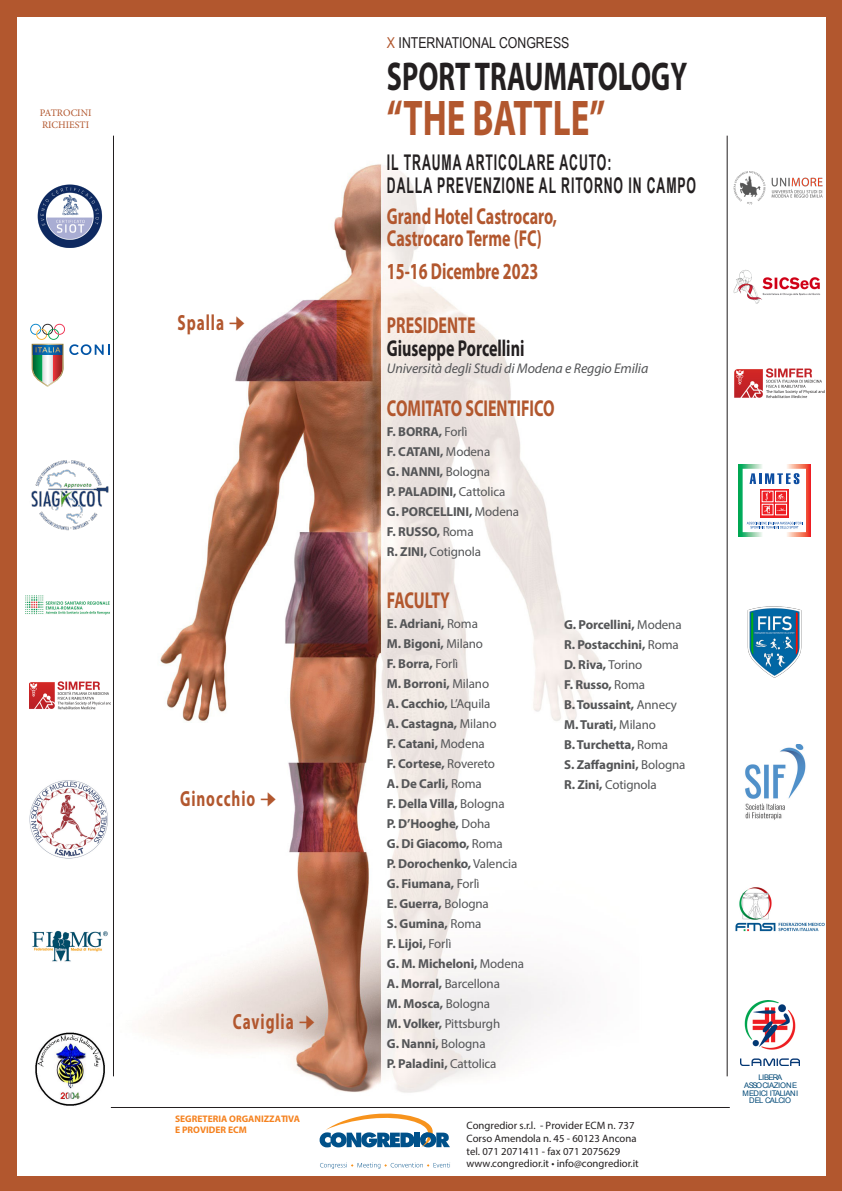
<style>
.page{position:relative;width:842px;height:1191px;background:#fff}
.page>*{position:absolute;margin:0;border:0;box-sizing:border-box;transform-origin:0 0}
.t1{font:700 50.4px "Myriad Pro";color:#b2572e;scale:.69 1}
.t2{font:700 40.3px "Myriad Pro";color:#231f20;scale:.69 1}
.t3{font:700 23px "Myriad Pro";color:#b2572e;scale:.69 1}
.t4{font:700 23px "Myriad Pro";color:#231f20;scale:.69 1}
.t5{font:700 22px "Myriad Pro";letter-spacing:.06em;color:#b2572e;scale:.69 1}
.t6{font:700 21.6px "Arial Narrow";letter-spacing:.06em;color:#231f20;scale:.69 1}
.t7{font:15px "Arial Narrow";color:#231f20}
.t8{font:italic 14px "Myriad Pro";letter-spacing:-.01em;color:#545557}
.t9{font:700 13px "Myriad Pro";letter-spacing:-.01em;color:#545557}
.t10{font:13px "Myriad Pro";letter-spacing:-.01em;color:#545557}
.t11{font:10.7px/12.9px "Myriad Pro";color:#231f20}
.t12{font:10px "Minion Pro";color:#b2572e}
.t13{font:700 9.5px/11.4px "Myriad Pro";color:#f58220}
.t14{font:7.7px/7.7px "Arial";letter-spacing:-.05em;color:#004876;text-align:center}
.s1{color:#b2572e}
.s2{font-family:"Minion Pro";font-weight:400;font-size:26px}
.s3{font-weight:400}
.s4{font-weight:700}
</style>
<div class="page">
<img style="left:58px;top:164px;width:541px;height:929px">
<img style="left:37px;top:178px;width:72px;height:75px">
<hr style="left:113px;top:136px;width:1px;height:940px;background:#231f20">
<div style="left:0;top:0;width:17px;height:1190px;background:#b2572e"></div>
<div style="left:0;top:0;width:842px;height:16px;background:#b2572e"></div>
<div style="left:0;top:1176px;width:842px;height:15px;background:#b2572e"></div>
<div style="left:827px;top:0;width:15px;height:1190px;background:#b2572e"></div>
<svg style="left:320px;top:1113px;width:130px;height:34px"></svg>
<svg style="left:320px;top:1162px;width:130px;height:6px"></svg>
<hr style="left:111px;top:1107px;width:619px;height:1px;background:#231f20">
<hr style="left:727px;top:136px;width:1px;height:940px;background:#231f20">
<img style="left:30px;top:681px;width:81px;height:29px">
<img style="left:745px;top:744px;width:61px;height:76px">
<img style="left:31px;top:460px;width:80px;height:70px">
<img style="left:35px;top:1031px;width:74px;height:75px">
<img style="left:734px;top:270px;width:87px;height:33px">
<svg style="left:739px;top:464px;width:71px;height:72px"></svg>
<div style="left:743px;top:469px;width:62px;height:62px;background:#fff"></div>
<svg style="left:747px;top:522px;width:56px;height:6px"></svg>
<svg style="left:760px;top:489px;width:29px;height:28px"></svg>
<svg style="left:762px;top:491px;width:25px;height:24px"></svg>
<svg style="left:749px;top:473px;width:50px;height:11px"></svg>
<img style="left:747px;top:606px;width:55px;height:72px">
<svg style="left:30px;top:324px;width:80px;height:63px"></svg>
<img style="left:32px;top:925px;width:79px;height:41px">
<img style="left:26px;top:595px;width:85px;height:19px">
<img style="left:735px;top:887px;width:89px;height:45px">
<img style="left:30px;top:776px;width:81px;height:84px">
<img style="left:741px;top:1000px;width:59px;height:65px">
<img style="left:734px;top:368px;width:91px;height:31px">
<img style="left:733px;top:172px;width:90px;height:32px">
<p class="t12" style="left:40px;top:106px;width:53px">PATROCINI</p>
<p class="t12" style="left:42px;top:118px;width:49px">RICHIESTI</p>
<p class="t7" style="left:387px;top:31px;width:184px"><span class="s1">X</span> INTERNATIONAL CONGRESS</p>
<p class="t2" style="left:387px;top:50px;width:437px">SPORT TRAUMATOLOGY</p>
<p class="t1" style="left:387px;top:85px;width:318px">“THE BATTLE”</p>
<p class="t6" style="left:387px;top:146px;width:327px">IL TRAUMA ARTICOLARE ACUTO:</p>
<p class="t6" style="left:387px;top:169px;width:450px">DALLA PREVENZIONE AL RITORNO IN CAMPO</p>
<p class="t5" style="left:178px;top:308px;width:100px">Spalla <span class="s2">→</span></p>
<p class="t5" style="left:180px;top:784px;width:141px">Ginocchio <span class="s2">→</span></p>
<p class="t5" style="left:233px;top:1006px;width:120px">Caviglia <span class="s2">→</span></p>
<p class="t3" style="left:387px;top:201px;width:248px">Grand Hotel Castrocaro,</p>
<p class="t3" style="left:387px;top:223px;width:226px">Castrocaro Terme (FC)</p>
<p class="t3" style="left:387px;top:256px;width:221px">15-16 Dicembre 2023</p>
<p class="t3" style="left:387px;top:311px;width:130px">PRESIDENTE</p>
<p class="t4" style="left:387px;top:334px;width:201px">Giuseppe Porcellini</p>
<p class="t8" style="left:387px;top:360px;width:263px">Università degli Studi di Modena e Reggio Emilia</p>
<p class="t3" style="left:387px;top:393px;width:244px">COMITATO SCIENTIFICO</p>
<p class="t9" style="left:387px;top:423px;width:82px">F. BORRA, <span class="s3">Forlì</span></p>
<p class="t9" style="left:387px;top:443px;width:105px">F. CATANI, <span class="s3">Modena</span></p>
<p class="t9" style="left:387px;top:463px;width:105px">G. NANNI, <span class="s3">Bologna</span></p>
<p class="t9" style="left:387px;top:483px;width:120px">P. PALADINI, <span class="s3">Cattolica</span></p>
<p class="t9" style="left:387px;top:503px;width:134px">G. PORCELLINI, <span class="s3">Modena</span></p>
<p class="t9" style="left:387px;top:523px;width:88px">F. RUSSO, <span class="s3">Roma</span></p>
<p class="t10" style="left:387px;top:544px;width:96px"><span class="s4">R. ZINI,</span> Cotignola</p>
<p class="t3" style="left:387px;top:585px;width:93px">FACULTY</p>
<p class="t9" style="left:387px;top:615px;width:92px">E. Adriani, <span class="s3">Roma</span></p>
<p class="t9" style="left:387px;top:635px;width:98px">M. Bigoni, <span class="s3">Milano</span></p>
<p class="t9" style="left:387px;top:655px;width:73px">F. Borra, <span class="s3">Forlì</span></p>
<p class="t9" style="left:387px;top:675px;width:104px">M. Borroni, <span class="s3">Milano</span></p>
<p class="t9" style="left:387px;top:695px;width:105px">A. Cacchio, <span class="s3">L’Aquila</span></p>
<p class="t9" style="left:387px;top:715px;width:111px">A. Castagna, <span class="s3">Milano</span></p>
<p class="t9" style="left:387px;top:735px;width:99px">F. Catani, <span class="s3">Modena</span></p>
<p class="t9" style="left:387px;top:755px;width:110px">F. Cortese, <span class="s3">Rovereto</span></p>
<p class="t9" style="left:387px;top:775px;width:96px">A. De Carli, <span class="s3">Roma</span></p>
<p class="t9" style="left:387px;top:795px;width:119px">F. Della Villa, <span class="s3">Bologna</span></p>
<p class="t9" style="left:387px;top:815px;width:105px">P. D’Hooghe, <span class="s3">Doha</span></p>
<p class="t9" style="left:387px;top:835px;width:117px">G. Di Giacomo, <span class="s3">Roma</span></p>
<p class="t9" style="left:387px;top:855px;width:132px">P. Dorochenko, <span class="s3">Valencia</span></p>
<p class="t9" style="left:387px;top:875px;width:94px">G. Fiumana, <span class="s3">Forlì</span></p>
<p class="t9" style="left:387px;top:895px;width:103px">E. Guerra, <span class="s3">Bologna</span></p>
<p class="t9" style="left:387px;top:915px;width:96px">S. Gumina, <span class="s3">Roma</span></p>
<p class="t9" style="left:387px;top:935px;width:66px">F. Lijoi, <span class="s3">Forlì</span></p>
<p class="t9" style="left:387px;top:955px;width:139px">G. M. Micheloni, <span class="s3">Modena</span></p>
<p class="t10" style="left:387px;top:976px;width:114px"><span class="s4">A. Morral,</span> Barcellona</p>
<p class="t9" style="left:387px;top:995px;width:105px">M. Mosca, <span class="s3">Bologna</span></p>
<p class="t10" style="left:387px;top:1016px;width:115px"><span class="s4">M. Volker,</span> Pittsburgh</p>
<p class="t9" style="left:387px;top:1035px;width:100px">G. Nanni, <span class="s3">Bologna</span></p>
<p class="t9" style="left:387px;top:1055px;width:111px">P. Paladini, <span class="s3">Cattolica</span></p>
<p class="t9" style="left:564px;top:616px;width:119px">G. Porcellini, <span class="s3">Modena</span></p>
<p class="t9" style="left:564px;top:636px;width:116px">R. Postacchini, <span class="s3">Roma</span></p>
<p class="t9" style="left:564px;top:656px;width:80px">D. Riva, <span class="s3">Torino</span></p>
<p class="t9" style="left:564px;top:676px;width:83px">F. Russo, <span class="s3">Roma</span></p>
<p class="t9" style="left:564px;top:696px;width:114px">B. Toussaint, <span class="s3">Annecy</span></p>
<p class="t9" style="left:564px;top:716px;width:93px">M. Turati, <span class="s3">Milano</span></p>
<p class="t9" style="left:564px;top:736px;width:105px">B. Turchetta, <span class="s3">Roma</span></p>
<p class="t9" style="left:564px;top:756px;width:123px">S. Zaffagnini, <span class="s3">Bologna</span></p>
<p class="t10" style="left:564px;top:776px;width:94px"><span class="s4">R. Zini,</span> Cotignola</p>
<p class="t13" style="left:175px;top:1112px;width:127px">SEGRETERIA ORGANIZZATIVA<br>E PROVIDER ECM</p>
<p class="t11" style="left:466px;top:1118px;width:174px">Congredior s.r.l. - Provider ECM n. 737<br>Corso Amendola n. 45 - 60123 Ancona tel. 071 2071411 - fax 071 2075629 www.congredior.it • info@congredior.it</p>
<p class="t14" style="left:743px;top:1073px;width:57px">LIBERA<br>ASSOCIAZIONE<br>MEDICI ITALIANI<br>DEL CALCIO</p>
</div>
